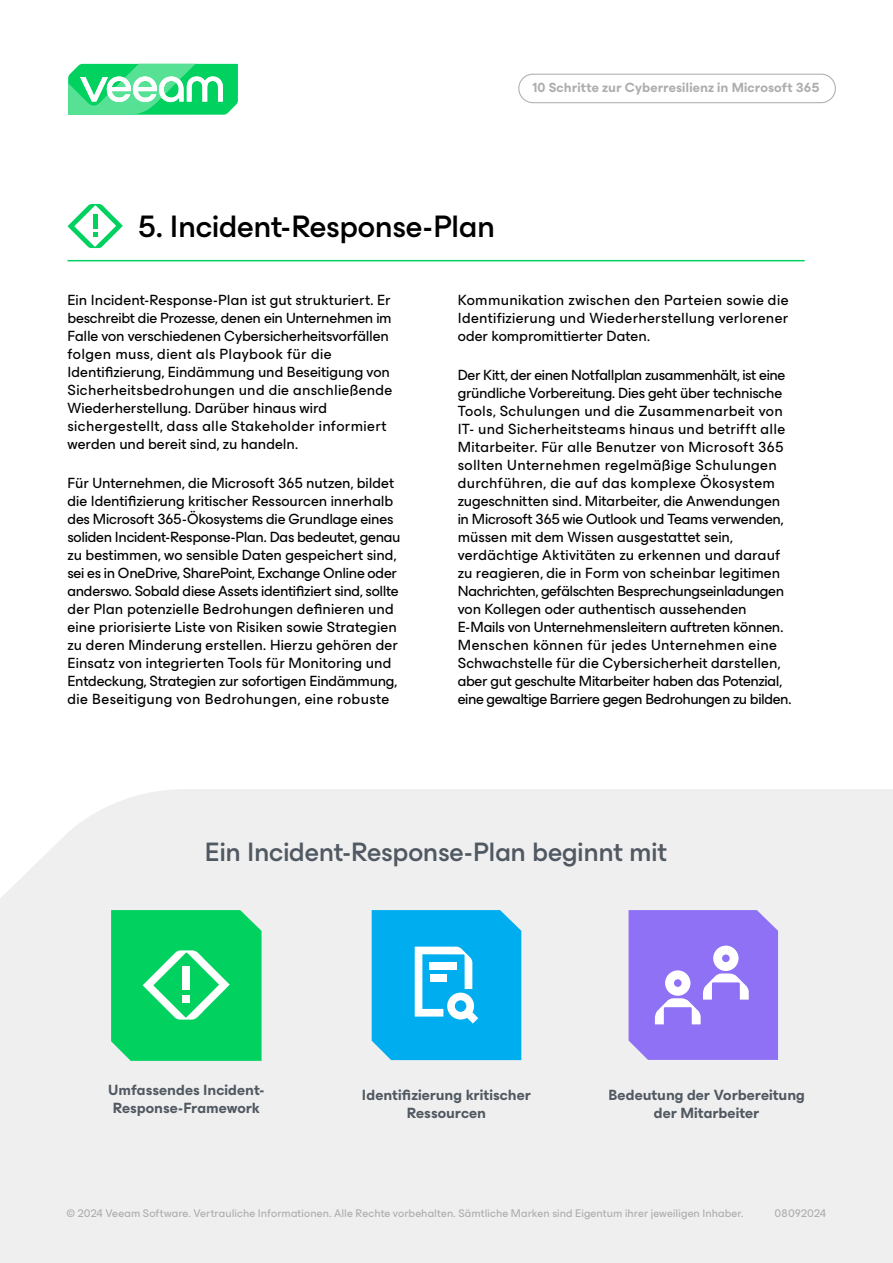
<style>
.page{position:relative;width:893px;height:1263px;background:#fff}
.page>*{position:absolute;margin:0;border:0;box-sizing:border-box;transform-origin:0 0}
.Subtitle_24_Medium_rule_below_veridis{font:500 31.5px "ES Build Neutral";letter-spacing:-.01em;color:#000}
.Subtitle_18_Medium{font:500 27px "ES Build Neutral";letter-spacing:-.01em;color:#505861}
.body_text_11{font:15px/18px "ES Build Neutral";color:#000}
.body_text_11-2{font:700 15px/18px "ES Build Neutral";color:#505861;text-align:center}
.t1{font:700 13.5px "ES Build Neutral";letter-spacing:.005em;color:#adacaf}
.t2{font:11.25px "ES Build Neutral";letter-spacing:.01em;color:#adacaf}
</style>
<div class="page">
<div style="left:0;top:789px;width:893px;height:474px;background:#efefef"></div>
<svg style="left:68px;top:63px;width:170px;height:52px"></svg>
<div style="left:518px;top:74px;width:318px;height:29px;border:1px solid #adacaf;border-radius:14px"></div>
<hr style="left:68px;top:260px;width:737px;height:1px;background:#00d15f">
<svg style="left:67px;top:204px;width:56px;height:44px"></svg>
<svg style="left:111px;top:910px;width:151px;height:151px;background:#16d46c"></svg>
<div style="left:182px;top:966px;width:8px;height:24px;background:#fff"></div>
<div style="left:182px;top:995px;width:8px;height:7px;background:#fff"></div>
<svg style="left:372px;top:910px;width:149px;height:150px;background:#1cb6f0"></svg>
<svg style="left:628px;top:910px;width:150px;height:150px;background:#9a81f4"></svg>
<p class="t1" style="left:532px;top:77px;width:289px">10 Schritte zur Cyberresilienz in Microsoft 365</p>
<p class="Subtitle_24_Medium_rule_below_veridis" style="left:138px;top:202px;width:359px">5. Incident-Response-Plan</p>
<p class="body_text_11" style="left:68px;top:289px;width:326px">Ein Incident-Response-Plan ist gut strukturiert. Er beschreibt die Prozesse, denen ein Unternehmen im Falle von verschiedenen Cybersicherheitsvorfällen folgen muss, dient als Playbook für die Identifizierung, Eindämmung und Beseitigung von Sicherheitsbedrohungen und die anschließende Wiederherstellung. Darüber hinaus wird sichergestellt, dass alle Stakeholder informiert werden und bereit sind, zu handeln.</p>
<p class="body_text_11" style="left:68px;top:472px;width:335px">Für Unternehmen, die Microsoft 365 nutzen, bildet die Identifizierung kritischer Ressourcen innerhalb des Microsoft 365-Ökosystems die Grundlage eines soliden Incident-Response-Plan. Das bedeutet, genau zu bestimmen, wo sensible Daten gespeichert sind, sei es in OneDrive, SharePoint, Exchange Online oder anderswo. Sobald diese Assets identifiziert sind, sollte der Plan potenzielle Bedrohungen definieren und eine priorisierte Liste von Risiken sowie Strategien zu deren Minderung erstellen. Hierzu gehören der Einsatz von integrierten Tools für Monitoring und Entdeckung, Strategien zur sofortigen Eindämmung, die Beseitigung von Bedrohungen, eine robuste</p>
<p class="body_text_11" style="left:458px;top:289px;width:332px;text-align:justify">Kommunikation zwischen den Parteien sowie die Identifizierung und Wiederherstellung verlorener oder kompromittierter Daten.</p>
<p class="body_text_11" style="left:458px;top:364px;width:335px">Der Kitt, der einen Notfallplan zusammenhält, ist eine gründliche Vorbereitung. Dies geht über technische Tools, Schulungen und die Zusammenarbeit von IT- und Sicherheitsteams hinaus und betrifft alle Mitarbeiter. Für alle Benutzer von Microsoft 365 sollten Unternehmen regelmäßige Schulungen durchführen, die auf das komplexe Ökosystem zugeschnitten sind. Mitarbeiter, die Anwendungen in Microsoft 365 wie Outlook und Teams verwenden, müssen mit dem Wissen ausgestattet sein, verdächtige Aktivitäten zu erkennen und darauf zu reagieren, die in Form von scheinbar legitimen Nachrichten, gefälschten Besprechungseinladungen von Kollegen oder authentisch aussehenden E-Mails von Unternehmensleitern auftreten können.<br>Menschen können für jedes Unternehmen eine Schwachstelle für die Cybersicherheit darstellen, aber gut geschulte Mitarbeiter haben das Potenzial, eine gewaltige Barriere gegen Bedrohungen zu bilden.</p>
<p class="Subtitle_18_Medium" style="left:205px;top:831px;width:464px">Ein Incident-Response-Plan beginnt mit</p>
<p class="body_text_11-2" style="left:108px;top:1079px;width:158px">Umfassendes Incident-<br>Response-Framework</p>
<p class="body_text_11-2" style="left:608px;top:1084px;width:198px">Bedeutung der Vorbereitung der Mitarbeiter</p>
<p class="body_text_11-2" style="left:362px;top:1084px;width:170px">Identifizierung kritischer<br>Ressourcen</p>
<p class="t2" style="left:66px;top:1205px;width:679px">© 2024 Veeam Software. Vertrauliche Informationen. Alle Rechte vorbehalten. Sämtliche Marken sind Eigentum ihrer jeweiligen Inhaber.</p>
<p class="t2" style="left:775px;top:1204px;width:53px">08092024</p>
</div>
